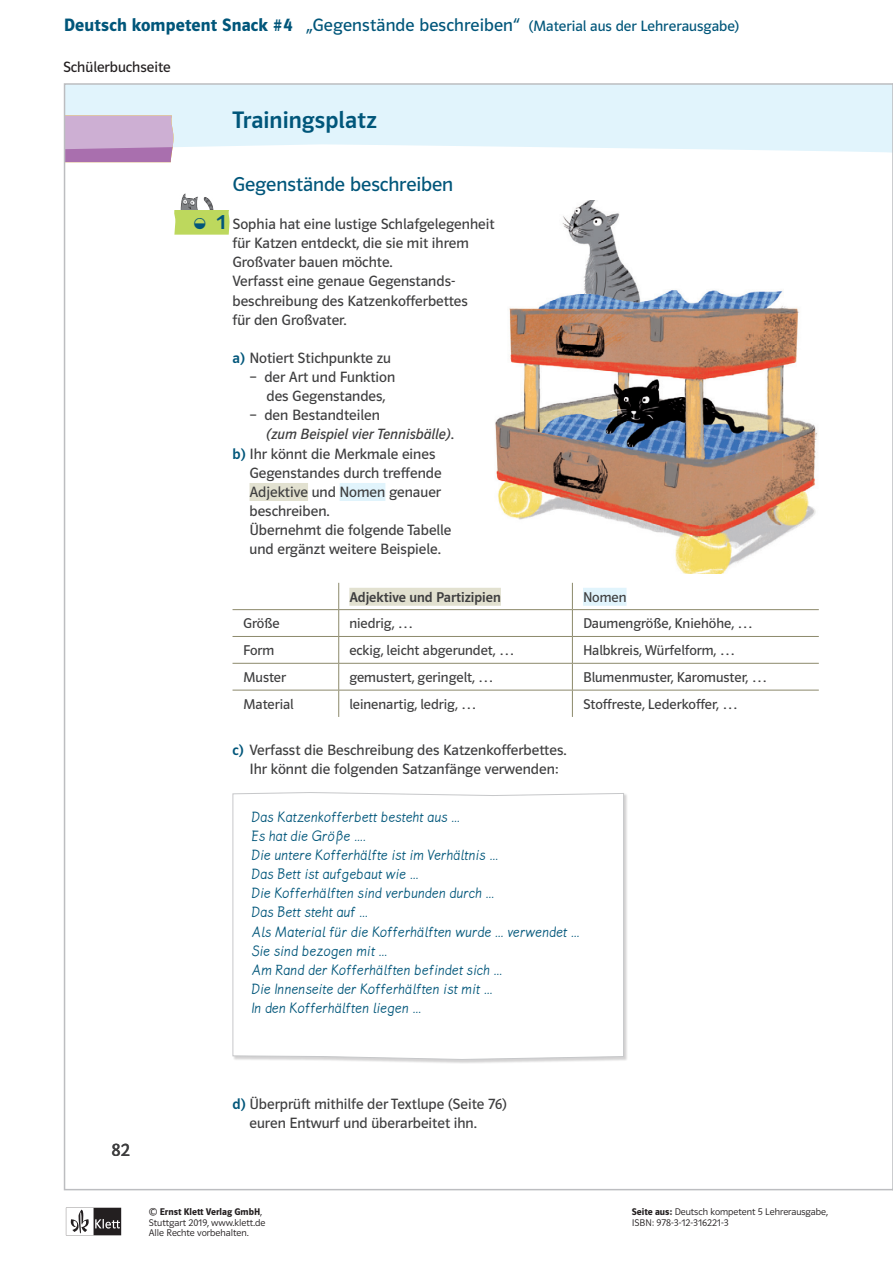
<style>
.page{position:relative;width:893px;height:1263px;background:#fff}
.page>*{position:absolute;margin:0;border:0;box-sizing:border-box;transform-origin:0 0}
.t1{font:500 24px "Polo CEF";color:#00567a}
.t2{font:22.5px "Polo 22 K Krftg";color:#00567a}
.t3{font:20.25px "Polo CEF";letter-spacing:-.005em;color:#00567a}
.t4{font:18px "Polo CEF";color:#3e3e3f}
.t5{font:15.75px/19px "Lemme 2017";letter-spacing:.02em;color:#00567a}
.t6{font:15px/19px "Polo CEF";color:#3e3e3f}
.t7{font:15px "Polo CEF";letter-spacing:.005em;color:#00567a}
.t8{font:italic 15px "Polo CEF";color:#3e3e3f}
.t9{font:15px "Polo CEF";color:#231f20}
.t10{font:14.25px "Polo CEF";color:#3e3e3f}
.t11{font:500 14.25px "Polo CEF";color:#3e3e3f}
.t12{font:300 9.75px/10.5px "Polo CEF";color:#231f20}
.t13{font:9px "Minion Pro";color:#000}
.s1{font-weight:600;font-size:18px}
.s2{font-size:18px}
.s3{font-weight:500;color:#00567a}
.s4{font-style:normal}
.s5{font-family:"Minion Pro";font-weight:400;font-size:9px;color:#000}
.s6{font-weight:600}
</style>
<div class="page">
<svg style="left:67px;top:86px;width:823px;height:67px;background:#e3f4fc"></svg>
<svg style="left:67px;top:115px;width:107px;height:47px;background:#c39ec7"></svg>
<img style="left:495px;top:200px;width:323px;height:373px">
<div style="left:250px;top:483px;width:58px;height:18px;background:#e2e1d0"></div>
<div style="left:340px;top:483px;width:45px;height:18px;background:#e1f4fc"></div>
<hr style="left:233px;top:609px;width:106px;height:1px;background:#8c896b">
<hr style="left:339px;top:609px;width:233px;height:1px;background:#8c896b">
<hr style="left:572px;top:609px;width:247px;height:1px;background:#8c896b">
<hr style="left:233px;top:636px;width:106px;height:1px;background:#8c896b">
<hr style="left:339px;top:636px;width:233px;height:1px;background:#8c896b">
<hr style="left:572px;top:636px;width:247px;height:1px;background:#8c896b">
<hr style="left:233px;top:663px;width:106px;height:1px;background:#8c896b">
<hr style="left:339px;top:663px;width:233px;height:1px;background:#8c896b">
<hr style="left:572px;top:663px;width:247px;height:1px;background:#8c896b">
<hr style="left:233px;top:690px;width:106px;height:1px;background:#8c896b">
<hr style="left:339px;top:690px;width:233px;height:1px;background:#8c896b">
<hr style="left:572px;top:690px;width:247px;height:1px;background:#8c896b">
<svg style="left:338px;top:583px;width:1px;height:134px"></svg>
<svg style="left:572px;top:583px;width:1px;height:134px"></svg>
<div style="left:349px;top:588px;width:152px;height:18px;background:#e2e1d0"></div>
<div style="left:583px;top:588px;width:43px;height:18px;background:#e1f4fc"></div>
<img style="left:180px;top:193px;width:34px;height:17px">
<div style="left:233px;top:792px;width:395px;height:272px;background:#231f20;opacity:.2"></div>
<svg style="left:232px;top:792px;width:392px;height:268px"></svg>
<svg style="left:65px;top:1207px;width:56px;height:28px"></svg>
<svg style="left:174px;top:210px;width:56px;height:25px"></svg>
<p class="t7" style="left:64px;top:17px;width:677px"><span class="s1">Deutsch kompetent Snack #4</span> <span class="s2">„Gegenstände beschreiben“</span> (Material aus der Lehrerausgabe)</p>
<p class="t9" style="left:63px;top:58px;width:109px">Schülerbuchseite</p>
<h1 class="t1" style="left:233px;top:106px;width:146px">Trainingsplatz</h1>
<h2 class="t2" style="left:217px;top:210px;width:11px">1</h2>
<h3 class="t3" style="left:233px;top:172px;width:222px">Gegenstände beschreiben</h3>
<p class="t6" style="left:233px;top:215px;width:264px">Sophia hat eine lustige Schlafgelegenheit für Katzen entdeckt, die sie mit ihrem Großvater bauen möchte.<br>Verfasst eine genaue Gegenstands&shy;beschreibung des Katzenkofferbettes<br>für den Großvater.</p>
<p class="t6" style="left:233px;top:349px;width:160px"><span class="s3">a)</span> Notiert Stichpunkte zu</p>
<p class="t6" style="left:250px;top:368px;width:147px;text-align:center">– der Art und Funktion des Gegenstandes,</p>
<p class="t6" style="left:249px;top:406px;width:132px">– den Bestandteilen</p>
<p class="t8" style="left:266px;top:426px;width:189px">(zum Beispiel vier Tennisbälle)<span class="s4">.</span></p>
<p class="t6" style="left:232px;top:444px;width:204px"><span class="s3">b)</span> Ihr könnt die Merkmale eines</p>
<p class="t6" style="left:249px;top:463px;width:194px">Gegenstandes durch treffende</p>
<p class="t6" style="left:249px;top:483px;width:193px">Adjektive und Nomen genauer</p>
<p class="t6" style="left:250px;top:502px;width:82px">beschreiben.</p>
<p class="t6" style="left:250px;top:521px;width:203px">Übernehmt die folgende Tabelle</p>
<p class="t6" style="left:250px;top:540px;width:193px">und ergänzt weitere Beispiele.</p>
<p class="t11" style="left:349px;top:588px;width:153px">Adjektive und Partizipien</p>
<p class="t10" style="left:583px;top:588px;width:45px">Nomen</p>
<p class="t10" style="left:243px;top:615px;width:38px">Größe</p>
<p class="t10" style="left:349px;top:615px;width:65px">niedrig, …</p>
<p class="t10" style="left:583px;top:615px;width:171px">Daumengröße, Kniehöhe, …</p>
<p class="t10" style="left:243px;top:642px;width:33px">Form</p>
<p class="t10" style="left:349px;top:642px;width:166px">eckig, leicht abgerundet, …</p>
<p class="t10" style="left:583px;top:642px;width:153px">Halbkreis, Würfelform, …</p>
<p class="t10" style="left:243px;top:669px;width:44px">Muster</p>
<p class="t10" style="left:349px;top:669px;width:146px">gemustert, geringelt, …</p>
<p class="t10" style="left:583px;top:669px;width:185px">Blumenmuster, Karomuster, …</p>
<p class="t10" style="left:243px;top:696px;width:52px">Material</p>
<p class="t10" style="left:349px;top:696px;width:129px">leinenartig, ledrig, …</p>
<p class="t10" style="left:583px;top:696px;width:156px">Stoffreste, Lederkoffer, …</p>
<p class="t6" style="left:250px;top:741px;width:318px;text-indent:-17px"><span class="s3">c)</span> Verfasst die Beschreibung des Katzenkofferbettes.<br>Ihr könnt die folgenden Satzanfänge verwenden:</p>
<p class="t5" style="left:252px;top:807px;width:329px">Das Katzenkofferbett besteht aus …<br>Es hat die Größe ….<br>Die untere Kofferhälfte ist im Verhältnis …<br>Das Bett ist aufgebaut wie …<br>Die Kofferhälften sind verbunden durch …<br>Das Bett steht auf …<br>Als Material für die Kofferhälften wurde … verwendet … Sie sind bezogen mit …<br>Am Rand der Kofferhälften befindet sich …<br>Die Innenseite der Kofferhälften ist mit …<br>In den Kofferhälften liegen …</p>
<p class="t4" style="left:111px;top:1140px;width:20px">82</p>
<p class="t6" style="left:250px;top:1094px;width:259px;text-indent:-17px"><span class="s3">d)</span> Überprüft mithilfe der Textlupe (Seite 76) euren Entwurf und überarbeitet ihn.</p>
<p class="t12" style="left:149px;top:1206px;width:118px;text-indent:-6px"><span class="s5">2</span> © <span class="s6">Ernst Klett Verlag GmbH</span>,<br>Stuttgart 2019, www.klett.de<br>Alle Rechte vorbehalten.</p>
<p class="t12" style="left:632px;top:1206px;width:198px"><span class="s6">Seite aus:</span> Deutsch kompetent 5 Lehrerausgabe,<br>ISBN: 978-3-12-316221-3</p>
<p class="t13" style="left:799px;top:1206px;width:10px">22</p>
</div>
